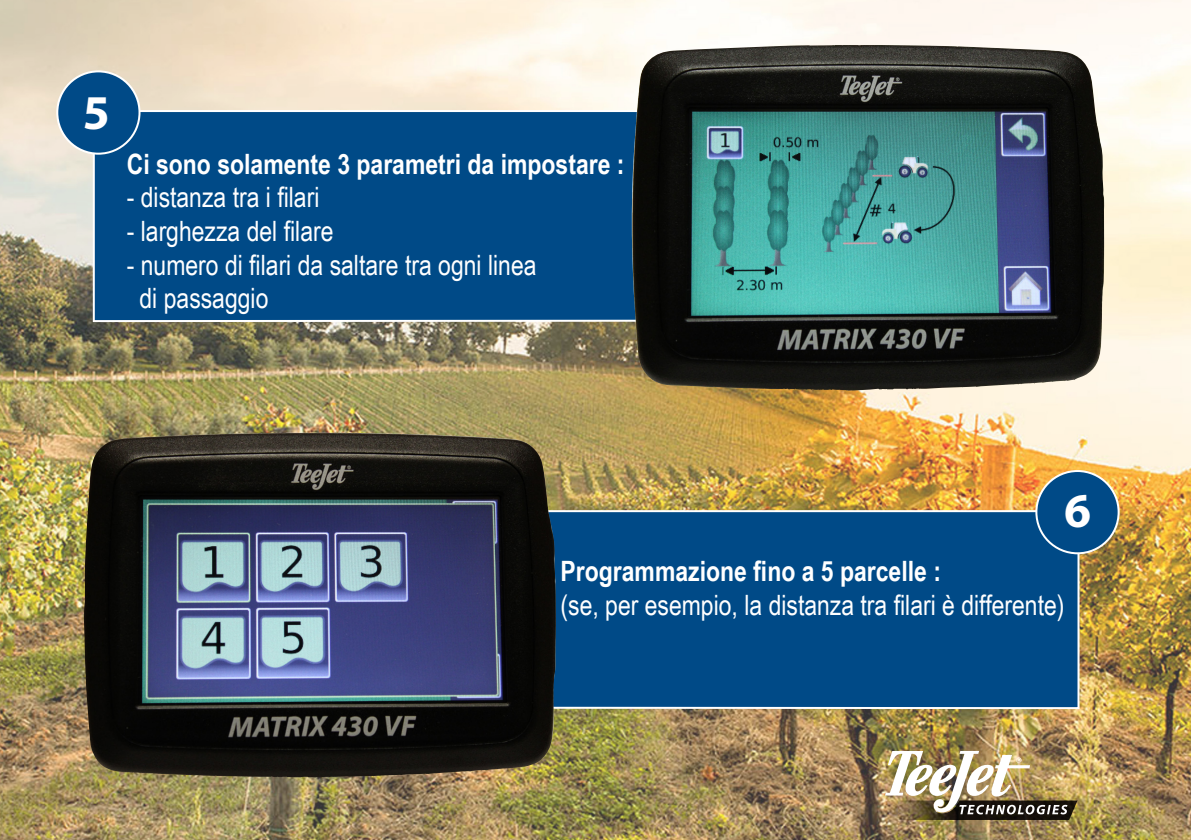
<style>
.page{position:relative;width:1191px;height:840px;background:#fff}
.page>*{position:absolute;margin:0;border:0;box-sizing:border-box;transform-origin:0 0}
.t1{font:700 48.6px "Myriad Pro";color:#fff}
.t2{font:28px/33.6px "Arial Narrow";color:#fff}
.t3{font:700 28px "Arial Narrow";color:#fff}
.s1{font-weight:700}
</style>
<div class="page">
<img style="left:0;top:0;width:1191px;height:839px">
<img style="left:884px;top:750px;width:193px;height:69px">
<div style="left:92px;top:109px;width:538px;height:214px;background:#004a87"></div>
<div style="left:57px;top:71px;width:82px;height:83px;background:#004a87;border-radius:50%"></div>
<div style="left:56px;top:70px;width:84px;height:85px;border:2px solid #fff;border-radius:50%"></div>
<img style="left:630px;top:45px;width:474px;height:346px">
<div style="left:557px;top:509px;width:523px;height:200px;background:#004a87"></div>
<div style="left:1036px;top:470px;width:82px;height:83px;background:#004a87;border-radius:50%"></div>
<div style="left:1035px;top:469px;width:84px;height:85px;border:2px solid #fff;border-radius:50%"></div>
<img style="left:83px;top:432px;width:474px;height:344px">
<p class="t1" style="left:83px;top:80px;width:29px">5</p>
<p class="t3" style="left:127px;top:142px;width:499px">Ci sono solamente 3 parametri da impostare :</p>
<p class="t2" style="left:127px;top:179px;width:194px">- distanza tra i filari</p>
<p class="t2" style="left:127px;top:213px;width:208px">- larghezza del filare</p>
<p class="t2" style="left:139px;top:247px;width:398px;text-indent:-13px">- numero di filari da saltare tra ogni linea di passaggio</p>
<p class="t1" style="left:1064px;top:478px;width:29px">6</p>
<p class="t2" style="left:560px;top:553px;width:505px"><span class="s1">Programmazione fino a 5 parcelle :<br></span>(se, per esempio, la distanza tra filari è differente)</p>
</div>
